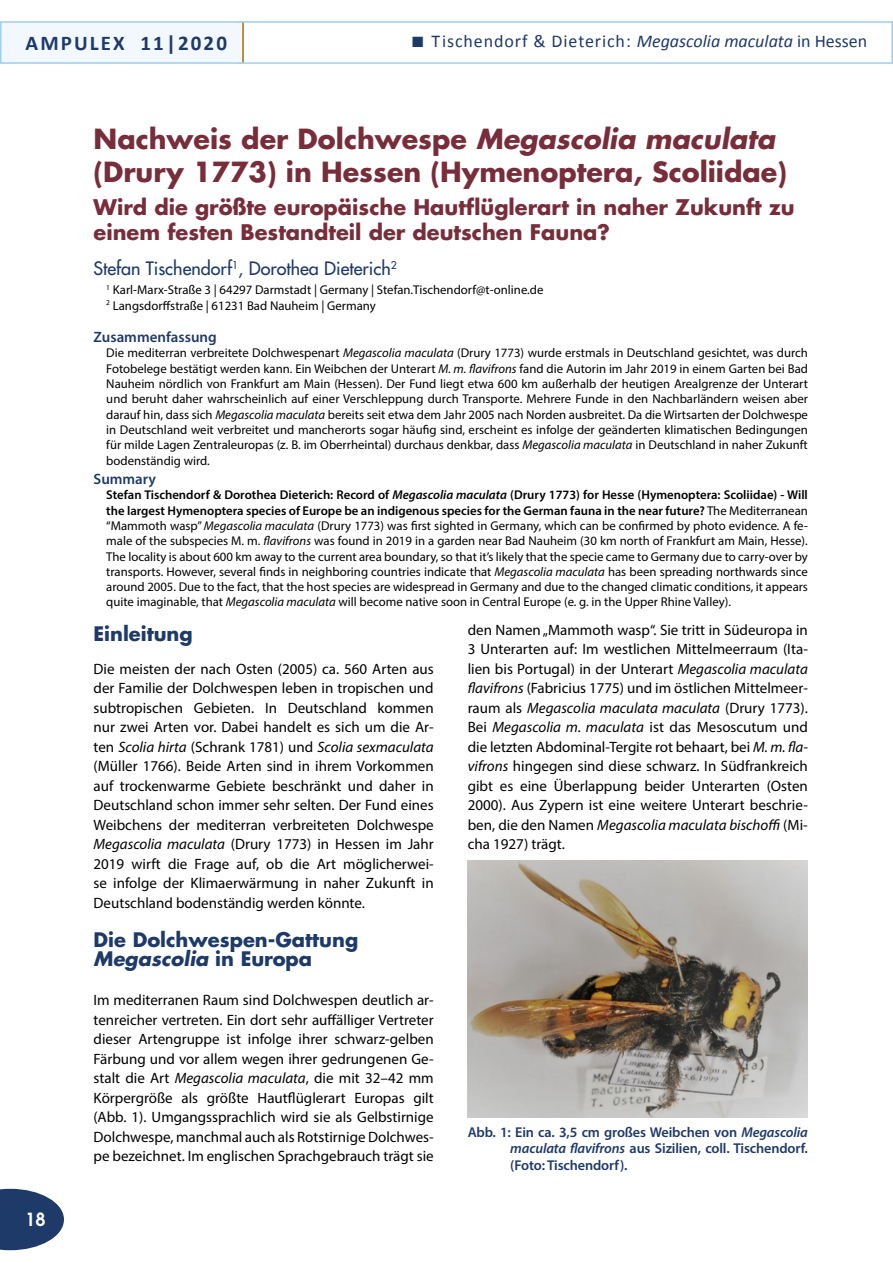
<style>
.page{position:relative;width:893px;height:1263px;background:#fff}
.page>*{position:absolute;margin:0;border:0;box-sizing:border-box;transform-origin:0 0}
.t1{font:700 27px/32.4px "Futura";color:#782d3b}
.t2{font:700 21px/25.2px "Futura";color:#782d3b}
.t3{font:700 21px "Calibri";letter-spacing:.1em;color:#1e3a68}
.t4{font:700 19.5px/19.5px "Futura";color:#1e3a68}
.t5{font:18px "Calibri";letter-spacing:.05em;color:#1e3a68}
.t6{font:18px "Futura";color:#1e3a68}
.t7{font:600 18px "Avant Garde";color:#fff}
.t8{font:15px/19.5px "Myriad Pro";color:#000;text-align:justify}
.t9{font:600 15px "Myriad Pro";color:#1e3a68}
.t10{font:600 14.25px/16.5px "Myriad Pro";letter-spacing:-.01em;color:#1e3a68;text-align:justify}
.t11{font:12.75px/15.3px "Myriad Pro";color:#000;text-align:justify}
.s1{font-style:italic}
.s2{font-weight:600}
.s3{font-weight:600;font-style:italic}
</style>
<div class="page">
<div style="left:238px;top:21px;width:655px;height:43px;border:2px solid #9ccff3"></div>
<svg style="left:0;top:1189px;width:64px;height:61px"></svg>
<div style="left:0;top:21px;width:244px;height:43px;background:#f2f8fe;border:2px solid #9ccff3"></div>
<hr style="left:242px;top:23px;width:2px;height:39px;background:#ca8322">
<img style="left:468px;top:860px;width:340px;height:257px">
<h2 class="t3" style="left:26px;top:29px;width:203px">AMPULEX 11|2020</h2>
<h3 class="t5" style="left:432px;top:30px;width:437px">Tischendorf &amp; Dieterich: <span class="s1">Megascolia maculata</span> in Hessen</h3>
<h3 class="t7" style="left:26px;top:1208px;width:22px">18</h3>
<h1 class="t1" style="left:94px;top:122px;width:695px">Nachweis der Dolchwespe <span class="s1">Megascolia maculata </span>(Drury 1773) in Hessen (Hymenoptera, Scoliidae)</h1>
<h2 class="t2" style="left:94px;top:194px;width:703px">Wird die größte europäische Hautflüglerart in naher Zukunft zu einem festen Bestandteil der deutschen Fauna?</h2>
<h3 class="t6" style="left:94px;top:257px;width:305px">Stefan Tischendorf<sup>1</sup>, Dorothea Dieterich<sup>2</sup></h3>
<p class="t11" style="left:106px;top:282px;width:439px"><sup>1</sup> Karl-Marx-Straße 3 | 64297 Darmstadt | Germany | Stefan.Tischendorf@t-online.de<br><sup>2</sup> Langsdorffstraße | 61231 Bad Nauheim | Germany</p>
<p class="t9" style="left:94px;top:327px;width:125px">Zusammenfassung</p>
<p class="t11" style="left:106px;top:345px;width:703px">Die mediterran verbreitete Dolchwespenart <span class="s1">Megascolia maculata</span> (Drury 1773) wurde erstmals in Deutschland gesichtet, was durch Fotobelege bestätigt werden kann. Ein Weibchen der Unterart <span class="s1">M. m. flavifrons</span> fand die Autorin im Jahr 2019 in einem Garten bei Bad Nauheim nördlich von Frankfurt am Main (Hessen). Der Fund liegt etwa 600 km außerhalb der heutigen Arealgrenze der Unterart und beruht daher wahrscheinlich auf einer Verschleppung durch Transporte. Mehrere Funde in den Nachbarländern weisen aber darauf hin, dass sich <span class="s1">Megascolia maculata</span> bereits seit etwa dem Jahr 2005 nach Norden ausbreitet. Da die Wirtsarten der Dolchwespe in Deutschland weit verbreitet und mancherorts sogar häufig sind, erscheint es infolge der geänderten klimatischen Bedingungen für milde Lagen Zentraleuropas (z. B. im Oberrheintal) durchaus denkbar, dass <span class="s1">Megascolia maculata</span> in Deutschland in naher Zukunft bodenständig wird.</p>
<p class="t9" style="left:94px;top:469px;width:64px">Summary</p>
<p class="t11" style="left:106px;top:487px;width:703px"><span class="s2">Stefan Tischendorf &amp; Dorothea Dieterich: Record of</span> <span class="s3">Megascolia maculata</span> <span class="s2">(Drury 1773) for Hesse (Hymenoptera: Scoliidae) - Will the largest Hymenoptera species of Europe be an indigenous species for the German fauna in the near future?</span> The Mediterranean “Mammoth wasp” <span class="s1">Megascolia maculata</span> (Drury 1773) was first sighted in Germany, which can be confirmed by photo evidence. A fe&shy;male of the subspecies M. m. <span class="s1">flavifrons</span> was found in 2019 in a garden near Bad Nauheim (30 km north of Frankfurt am Main, Hesse).<br>The locality is about 600 km away to the current area boundary, so that it’s likely that the specie came to Germany due to carry-over by transports. However, several finds in neighboring countries indicate that <span class="s1">Megascolia maculata</span> has been spreading northwards since around 2005. Due to the fact, that the host species are widespread in Germany and due to the changed climatic conditions, it appears quite imaginable, that <span class="s1">Megascolia maculata</span> will become native soon in Central Europe (e. g. in the Upper Rhine Valley).</p>
<h3 class="t4" style="left:94px;top:623px;width:101px">Einleitung</h3>
<p class="t8" style="left:94px;top:659px;width:342px">Die meisten der nach Osten (2005) ca. 560 Arten aus der Familie der Dolchwespen leben in tropischen und subtropischen Gebieten. In Deutschland kommen nur zwei Arten vor. Dabei handelt es sich um die Ar&shy;ten <span class="s1">Scolia hirta</span> (Schrank 1781) und <span class="s1">Scolia sexmaculata </span>(Müller 1766). Beide Arten sind in ihrem Vorkommen auf trockenwarme Gebiete beschränkt und daher in Deutschland schon immer sehr selten. Der Fund eines Weibchens der mediterran verbreiteten Dolchwespe <span class="s1">Megascolia maculata</span> (Drury 1773) in Hessen im Jahr 2019 wirft die Frage auf, ob die Art möglicherwei&shy;se infolge der Klimaerwärmung in naher Zukunft in Deutschland bodenständig werden könnte.</p>
<h3 class="t4" style="left:94px;top:929px;width:266px">Die Dolchwespen-Gattung<br><span class="s1">Megascolia</span> in Europa</h3>
<p class="t8" style="left:94px;top:990px;width:342px">Im mediterranen Raum sind Dolchwespen deutlich ar&shy;tenreicher vertreten. Ein dort sehr auffälliger Vertreter dieser Artengruppe ist infolge ihrer schwarz-gelben Färbung und vor allem wegen ihrer gedrungenen Ge&shy;stalt die Art <span class="s1">Megascolia maculata</span>, die mit 32–42 mm Körpergröße als größte Hautflüglerart Europas gilt (Abb. 1). Umgangssprachlich wird sie als Gelbstirnige Dolchwespe, manchmal auch als Rotstirnige Dolchwes&shy;pe bezeichnet. Im englischen Sprachgebrauch trägt sie</p>
<p class="t8" style="left:468px;top:620px;width:342px">den Namen „Mammoth wasp“. Sie tritt in Südeuropa in 3 Unterarten auf: Im westlichen Mittelmeerraum (Ita&shy;lien bis Portugal) in der Unterart <span class="s1">Megascolia maculata flavifrons</span> (Fabricius 1775) und im östlichen Mittelmeer&shy;raum als <span class="s1">Megascolia maculata maculata</span> (Drury 1773).<br>Bei <span class="s1">Megascolia m. maculata</span> ist das Mesoscutum und die letzten Abdominal-Tergite rot behaart, bei <span class="s1">M. m. fla&shy;vifrons</span> hingegen sind diese schwarz. In Südfrankreich gibt es eine Überlappung beider Unterarten (Osten 2000). Aus Zypern ist eine weitere Unterart beschrie&shy;ben, die den Namen <span class="s1">Megascolia maculata bischoffi</span> (Mi&shy;cha 1927) trägt.</p>
<p class="t10" style="left:510px;top:1123px;width:299px;text-indent:-43px">Abb. 1: Ein ca. 3,5 cm großes Weibchen von <span class="s1">Megascolia maculata flavifrons</span> aus Sizilien, coll. Tischendorf. (Foto: Tischendorf).</p>
</div>
